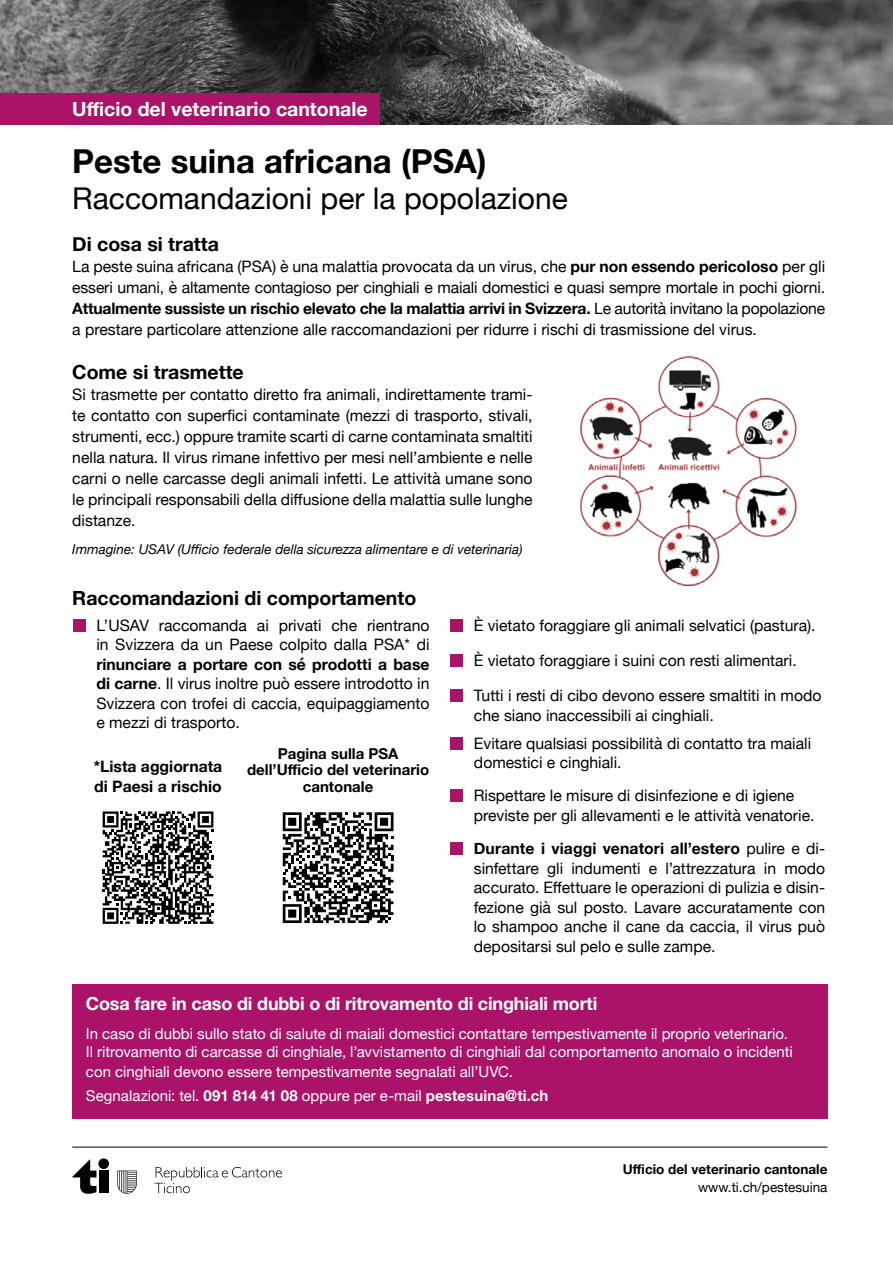
<style>
.page{position:relative;width:893px;height:1263px;background:#fff}
.page>*{position:absolute;margin:0;border:0;box-sizing:border-box;transform-origin:0 0}
.t1{font:700 33px "Helvetica Neue";color:#000}
.t2{font:30px "Helvetica Neue";color:#000}
.t3{font:700 19.5px "Helvetica Neue";color:#000}
.t4{font:700 19.5px "Helvetica Neue";color:#fff}
.t5{font:700 18px "Helvetica Neue";letter-spacing:-.01em;color:#fff}
.t6{font:15.75px/19.5px "Helvetica Neue";color:#000;text-align:justify}
.t7{font:700 15.75px/19.5px "Helvetica Neue";color:#000}
.t8{font:15px/18px "Helvetica Neue";color:#fff}
.t9{font:700 15px/16.5px "Helvetica Neue";color:#000;text-align:center}
.t10{font:italic 13.5px "Helvetica Neue";color:#000}
.t11{font:700 13.5px "Helvetica Neue";color:#000}
.t12{font:13.5px "Helvetica Neue";color:#000}
.s1{font-weight:700}
</style>
<div class="page">
<img style="left:0;top:0;width:893px;height:124px">
<img style="left:580px;top:356px;width:217px;height:231px">
<div style="left:99px;top:1170px;width:9px;height:23px;background:#000"></div>
<div style="left:98px;top:1158px;width:11px;height:11px;background:#000;border-radius:50%"></div>
<svg style="left:72px;top:1159px;width:24px;height:35px"></svg>
<svg style="left:154px;top:1167px;width:128px;height:26px"></svg>
<svg style="left:117px;top:1170px;width:20px;height:24px"></svg>
<hr style="left:72px;top:1147px;width:755px;height:1px;background:#000">
<div style="left:0;top:93px;width:379px;height:31px;background:#ab1369"></div>
<div style="left:73px;top:619px;width:12px;height:12px;background:#ab1369"></div>
<div style="left:450px;top:619px;width:13px;height:12px;background:#ab1369"></div>
<div style="left:450px;top:654px;width:13px;height:13px;background:#ab1369"></div>
<div style="left:450px;top:689px;width:13px;height:13px;background:#ab1369"></div>
<div style="left:450px;top:737px;width:13px;height:13px;background:#ab1369"></div>
<div style="left:450px;top:789px;width:13px;height:13px;background:#ab1369"></div>
<div style="left:450px;top:842px;width:13px;height:13px;background:#ab1369"></div>
<svg style="left:103px;top:811px;width:110px;height:113px"></svg>
<svg style="left:283px;top:812px;width:110px;height:111px"></svg>
<div style="left:72px;top:984px;width:755px;height:135px;background:#ab1369"></div>
<p class="t4" style="left:72px;top:94px;width:297px">Ufficio del veterinario cantonale</p>
<h1 class="t1" style="left:72px;top:135px;width:416px">Peste suina africana (PSA)</h1>
<h2 class="t2" style="left:72px;top:176px;width:497px">Raccomandazioni per la popolazione</h2>
<p class="t3" style="left:72px;top:229px;width:148px">Di cosa si tratta</p>
<p class="t6" style="left:72px;top:257px;width:754px;line-height:21px">La peste suina africana (PSA) è una malattia provocata da un virus, che <span class="s1">pur non essendo pericoloso</span> per gli esseri umani, è altamente contagioso per cinghiali e maiali domestici e quasi sempre mortale in pochi giorni.<br><span class="s1">Attualmente sussiste un rischio elevato che la malattia arrivi in Svizzera.</span> Le autorità invitano la popolazione a prestare particolare attenzione alle raccomandazioni per ridurre i rischi di trasmissione del virus.</p>
<p class="t3" style="left:72px;top:357px;width:173px">Come si trasmette</p>
<p class="t6" style="left:72px;top:385px;width:462px;line-height:21px">Si trasmette per contatto diretto fra animali, indirettamente trami&shy;te contatto con superfici contaminate (mezzi di trasporto, stivali, strumenti, ecc.) oppure tramite scarti di carne contaminata smaltiti nella natura. Il virus rimane infettivo per mesi nell’ambiente e nelle carni o nelle carcasse degli animali infetti. Le attività umane sono le principali responsabili della diffusione della malattia sulle lunghe distanze.</p>
<p class="t10" style="left:72px;top:540px;width:452px">Immagine: USAV (Ufficio federale della sicurezza alimentare e di veterinaria)</p>
<p class="t3" style="left:72px;top:582px;width:345px">Raccomandazioni di comportamento</p>
<p class="t6" style="left:96px;top:616px;width:335px">L’USAV raccomanda ai privati che rientrano in Svizzera da un Paese colpito dalla PSA* di</p>
<p class="t6" style="left:96px;top:655px;width:335px"><span class="s1">rinunciare a portare con sé prodotti a base di carne</span>. Il virus inoltre può essere introdotto in Svizzera con trofei di caccia, equipaggiamento e mezzi di trasporto.</p>
<p class="t7" style="left:94px;top:757px;width:130px">*Lista aggiornata di Paesi a rischio</p>
<p class="t9" style="left:247px;top:745px;width:184px">Pagina sulla PSA dell’Ufficio del veterinario cantonale</p>
<p class="t6" style="left:474px;top:616px;width:343px">È vietato foraggiare gli animali selvatici (pastura).</p>
<p class="t6" style="left:474px;top:651px;width:324px">È vietato foraggiare i suini con resti alimentari.</p>
<p class="t6" style="left:474px;top:687px;width:349px">Tutti i resti di cibo devono essere smaltiti in modo che siano inaccessibili ai cinghiali.</p>
<p class="t6" style="left:474px;top:734px;width:339px">Evitare qualsiasi possibilità di contatto tra maiali domestici e cinghiali.</p>
<p class="t6" style="left:474px;top:787px;width:342px">Rispettare le misure di disinfezione e di igiene previste per gli allevamenti e le attività venatorie.</p>
<p class="t6" style="left:474px;top:840px;width:353px"><span class="s1">Durante i viaggi venatori all’estero</span> pulire e di&shy;sinfettare gli indumenti e l’attrezzatura in modo accurato. Effettuare le operazioni di pulizia e disin&shy;fezione già sul posto. Lavare accuratamente con lo shampoo anche il cane da caccia, il virus può depositarsi sul pelo e sulle zampe.</p>
<p class="t5" style="left:86px;top:989px;width:513px">Cosa fare in caso di dubbi o di ritrovamento di cinghiali morti</p>
<p class="t8" style="left:86px;top:1026px;width:708px">In caso di dubbi sullo stato di salute di maiali domestici contattare tempestivamente il proprio veterinario.<br>Il ritrovamento di carcasse di cinghiale, l’avvistamento di cinghiali dal comportamento anomalo o incidenti</p>
<p class="t8" style="left:86px;top:1060px;width:464px;line-height:24px">con cinghiali devono essere tempestivamente segnalati all’UVC.<br>Segnalazioni: tel. <span class="s1">091 814 41 08</span> oppure per e-mail <span class="s1">pestesuina@ti.ch</span></p>
<p class="t11" style="left:623px;top:1158px;width:206px">Ufficio del veterinario cantonale</p>
<p class="t12" style="left:698px;top:1177px;width:131px">www.ti.ch/pestesuina</p>
</div>
